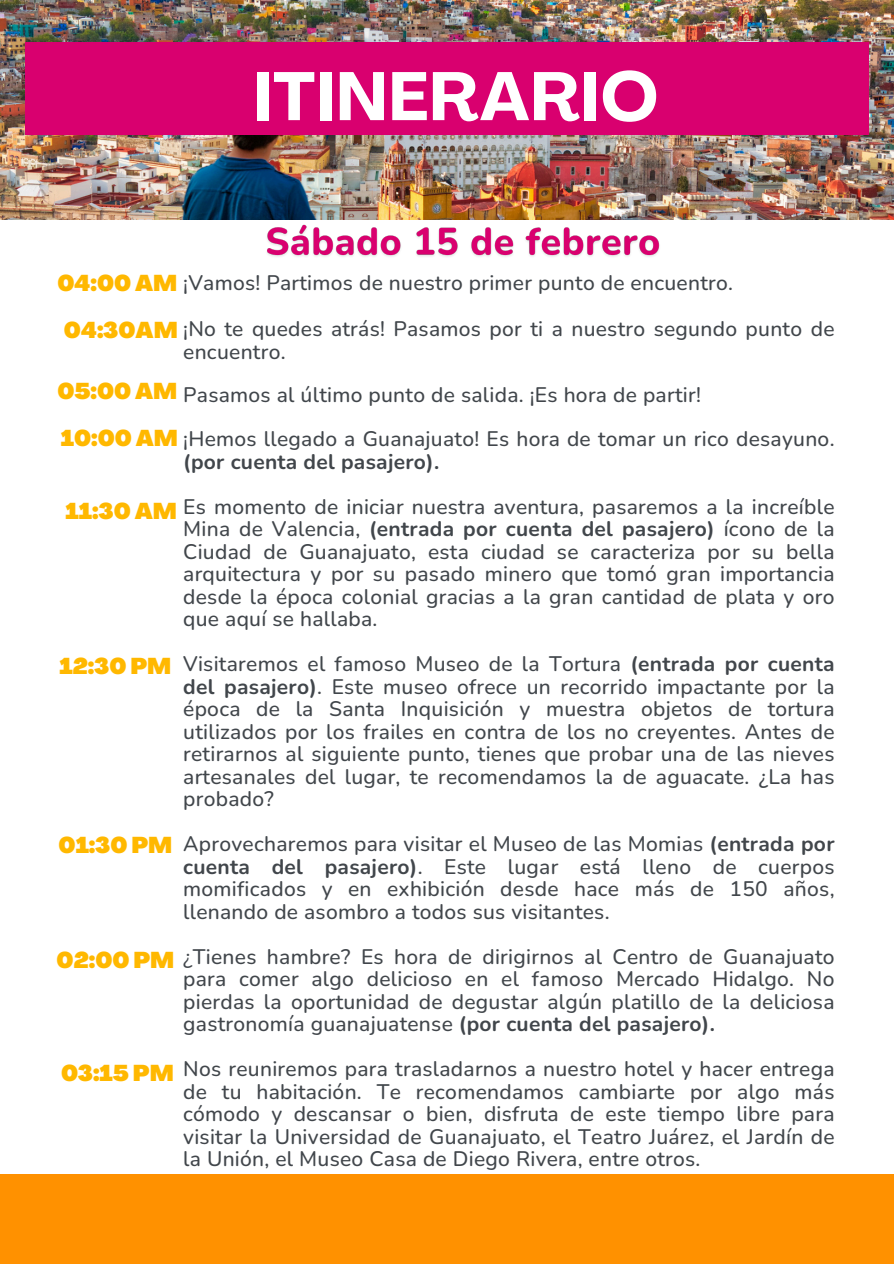
<style>
.page{position:relative;width:894px;height:1264px;background:#fff}
.page>*{position:absolute;margin:0;border:0;box-sizing:border-box;transform-origin:0 0}
.t1{font:700 67.5px "Agrandir";letter-spacing:.015em;color:#fff}
.t2{font:900 22.5px "Agrandir";color:#ffb800}
.t3{font:500 21px/22.5px "Nunito";letter-spacing:.015em;color:#41464b;text-align:justify}
.s1{font-family:"Agrandir";font-weight:900;font-size:22.5px;color:#ffb800}
.s2{font-weight:700}
.s3{font-weight:400}
</style>
<div class="page">
<img style="left:0;top:0;width:893px;height:219px">
<div style="left:0;top:1174px;width:893px;height:89px;background:#ff9100"></div>
<div style="left:25px;top:42px;width:843px;height:93px;background:#d9006f"></div>
<img style="left:249px;top:215px;width:415px;height:42px">
<h4 class="t1" style="left:253px;top:69px;width:406px">ITINERARIO</h4>
<h1 class="t3" style="left:57px;top:272px;width:676px"><span class="s1">04:00 AM</span> ¡Vamos! Partimos de nuestro primer punto de encuentro.</h1>
<h4 class="t3" style="left:183px;top:318px;width:652px;text-indent:-119px"><span class="s1">04:30AM</span> ¡No te quedes atrás! Pasamos por ti a nuestro segundo punto de encuentro.</h4>
<h4 class="t3" style="left:183px;top:383px;width:519px">Pasamos al último punto de salida. ¡Es hora de partir!</h4>
<h4 class="t3" style="left:183px;top:428px;width:652px;text-indent:-122px"><span class="s1">10:00 AM</span> ¡Hemos llegado a Guanajuato! Es hora de tomar un rico desayuno. <span class="s2">(por cuenta del pasajero).</span></h4>
<h4 class="t3" style="left:183px;top:495px;width:652px">Es momento de iniciar nuestra aventura, pasaremos a la increíble Mina de Valencia, <span class="s2">(entrada por cuenta del pasajero)</span> ícono de la Ciudad de Guanajuato, esta ciudad se caracteriza por su bella arquitectura y por su pasado minero que tomó gran importancia desde la época colonial gracias a la gran cantidad de plata y oro que aquí se hallaba.</h4>
<h4 class="t3" style="left:183px;top:653px;width:652px">Visitaremos el famoso Museo de la Tortura <span class="s2">(entrada por cuenta del pasajero)</span>. Este museo ofrece un recorrido impactante por la época de la Santa Inquisición y muestra objetos de tortura utilizados por los frailes en contra de los no creyentes. Antes de retirarnos al siguiente punto, tienes que probar una de las nieves artesanales del lugar, te recomendamos la de aguacate. ¿La has probado?</h4>
<h4 class="t3" style="left:183px;top:833px;width:652px">Aprovecharemos para visitar el Museo de las Momias <span class="s2">(entrada por cuenta del pasajero)</span>. Este lugar está lleno de cuerpos momificados y en exhibición desde hace más de 150 años, llenando de asombro a todos sus visitantes.</h4>
<h4 class="t3" style="left:183px;top:945px;width:652px"><span class="s3">¿</span>Tienes hambre? Es hora de dirigirnos al Centro de Guanajuato para comer algo delicioso en el famoso Mercado Hidalgo. No pierdas la oportunidad de degustar algún platillo de la deliciosa gastronomía guanajuatense <span class="s2">(por cuenta del pasajero).</span></h4>
<p class="t3" style="left:183px;top:1058px;width:652px">Nos reuniremos para trasladarnos a nuestro hotel y hacer entrega de tu habitación. Te recomendamos cambiarte por algo más cómodo y descansar o bien, disfruta de este tiempo libre para visitar la Universidad de Guanajuato, el Teatro Juárez, el Jardín de la Unión, el Museo Casa de Diego Rivera, entre otros.</p>
<h3 class="t2" style="left:57px;top:382px;width:121px">05:00 AM</h3>
<h3 class="t2" style="left:66px;top:501px;width:113px">11:30 AM</h3>
<h3 class="t2" style="left:60px;top:657px;width:113px">12:30 PM</h3>
<h3 class="t2" style="left:59px;top:836px;width:115px">01:30 PM</h3>
<h3 class="t2" style="left:57px;top:951px;width:119px">02:00 PM</h3>
<h3 class="t2" style="left:61px;top:1064px;width:114px">03:15 PM</h3>
</div>
